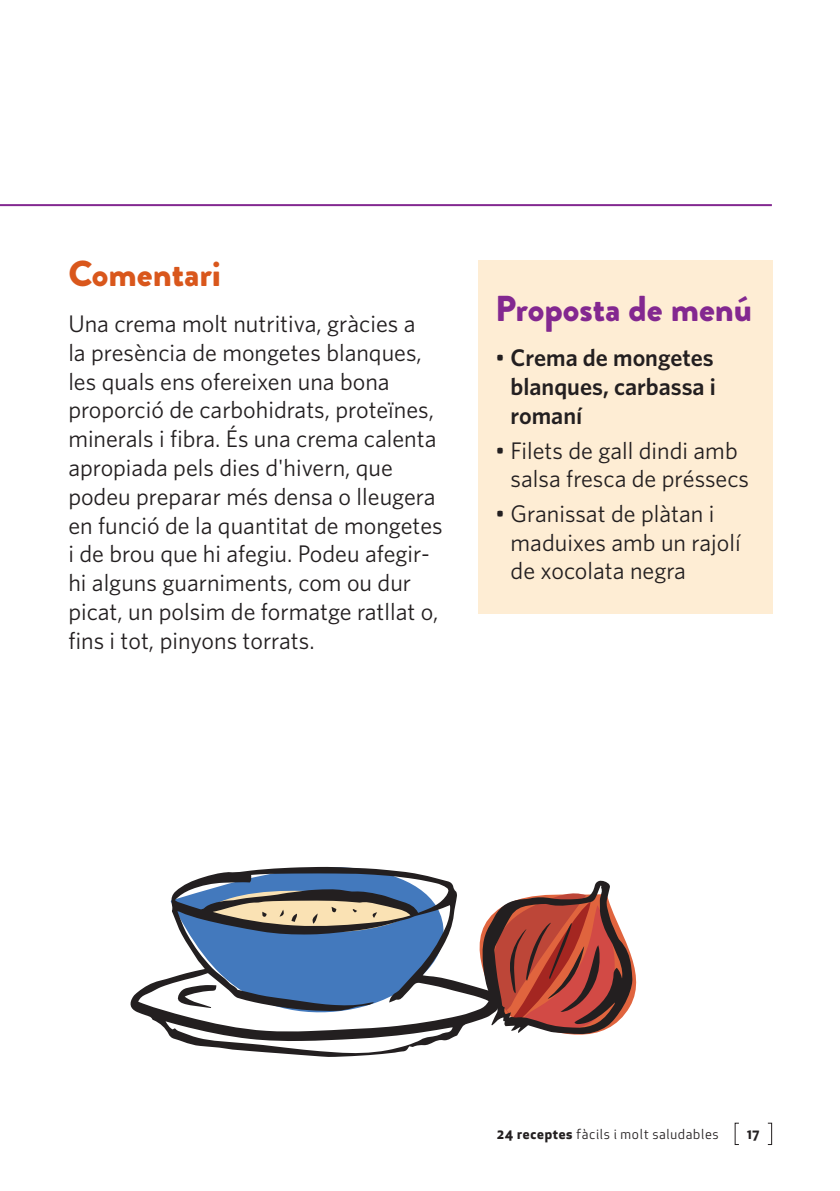
<style>
.page{position:relative;width:840px;height:1191px;background:#fff}
.page>*{position:absolute;margin:0;border:0;box-sizing:border-box;transform-origin:0 0}
.t1{font:900 36px "Brandon Grotesque";color:#832890}
.t2{font:900 36px "Brandon Grotesque";color:#d9571c}
.t3{font:24px/28.8px "Whitney HTF";color:#231f20}
.t4{font:600 24px/28.8px "Whitney HTF";color:#231f20;text-align:justify}
.t5{font:13.6px "Apex New";letter-spacing:.05em;color:#231f20}
.t6{font:700 13.6px "Apex New";color:#231f20}
.s1{font-weight:400}
.s2{font-weight:700}
</style>
<div class="page">
<hr style="left:0;top:204px;width:771px;height:2px;background:#832890">
<div style="left:478px;top:261px;width:293px;height:353px;background:#feedd4"></div>
<svg style="left:195px;top:867px;width:248px;height:13px"></svg>
<svg style="left:130px;top:880px;width:507px;height:177px"></svg>
<p class="t2" style="left:68px;top:248px;width:154px">Comentari</p>
<p class="t3" style="left:68px;top:309px;width:375px">Una crema molt nutritiva, gràcies a<br>la presència de mongetes blanques, les quals ens ofereixen una bona proporció de carbohidrats, proteïnes, minerals i fibra. És una crema calenta apropiada pels dies d'hivern, que podeu preparar més densa o lleugera en funció de la quantitat de mongetes i de brou que hi afegiu. Podeu afegir&shy;hi alguns guarniments, com ou dur picat, un polsim de formatge ratllat o, fins i tot, pinyons torrats.</p>
<p class="t1" style="left:495px;top:283px;width:258px">Proposta de menú</p>
<p class="t4" style="left:510px;top:343px;width:207px;text-indent:-15px"><span class="s1">•</span> Crema de mongetes blanques, carbassa i romaní</p>
<p class="t3" style="left:510px;top:435px;width:240px;text-indent:-15px">• Filets de gall dindi amb salsa fresca de préssecs</p>
<p class="t3" style="left:510px;top:498px;width:231px;text-indent:-15px">• Granissat de plàtan i maduixes amb un rajolí de xocolata negra</p>
<p class="t5" style="left:496px;top:1125px;width:223px"><span class="s2">24 receptes</span> fàcils i molt saludables</p>
<p class="t6" style="left:746px;top:1123px;width:14px">17</p>
</div>
